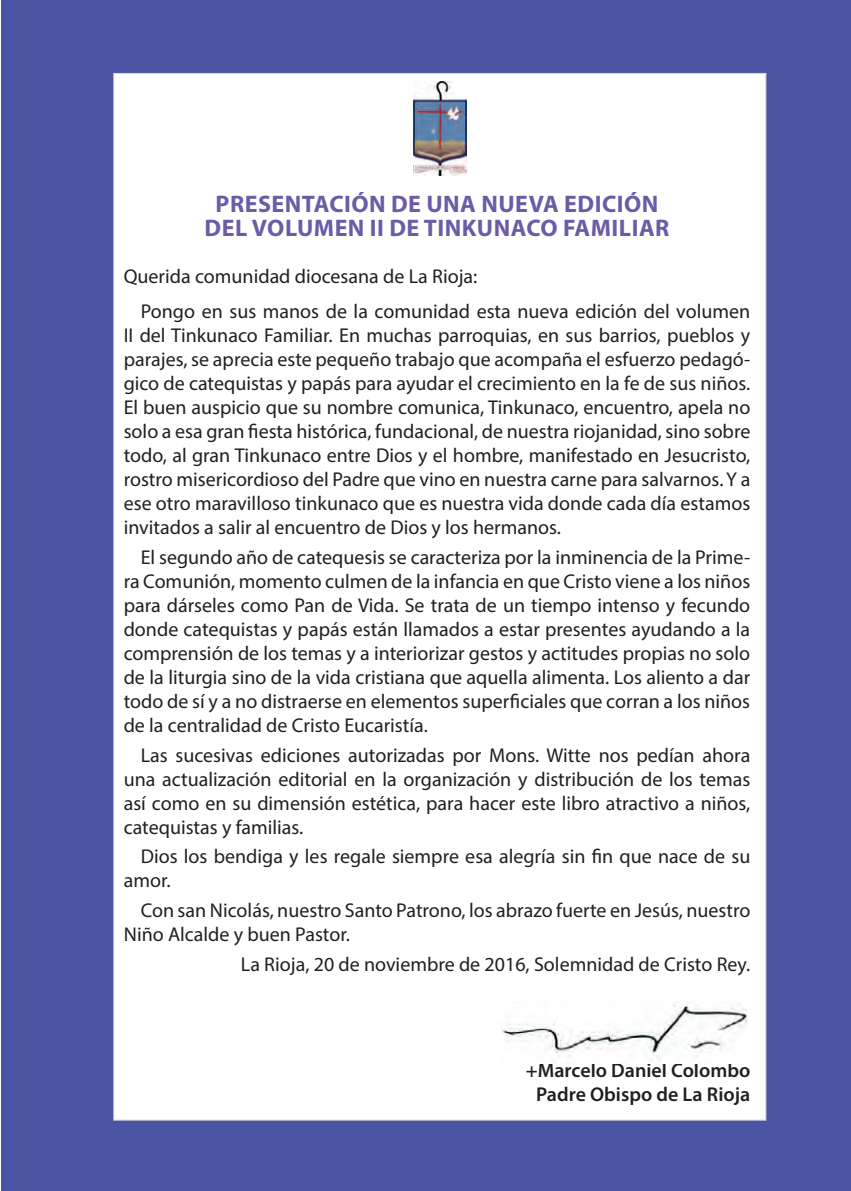
<style>
.page{position:relative;width:851px;height:1191px;background:#fff}
.page>*{position:absolute;margin:0;border:0;box-sizing:border-box;transform-origin:0 0}
.t1{font:700 24px/24px "Myriad Pro";letter-spacing:.02em;color:#6c5ca8;text-align:center}
.t2{font:20px/24px "Myriad Pro";color:#231f20}
.t3{font:600 20px/24px "Myriad Pro";color:#231f20;text-align:center}
</style>
<div class="page">
<div style="left:1px;top:0;width:850px;height:1190px;background:#4a54a3"></div>
<div style="left:113px;top:73px;width:653px;height:1047px;background:#fff;border:1px solid #d1d2d4"></div>
<img style="left:502px;top:1001px;width:246px;height:60px">
<img style="left:414px;top:81px;width:53px;height:94px">
<p class="t1" style="left:205px;top:191px;width:466px">PRESENTACIÓN DE UNA NUEVA EDICIÓN<br>DEL VOLUMEN II DE TINKUNACO FAMILIAR</p>
<p class="t2" style="left:141px;top:258px;width:611px;line-height:35.4px;text-indent:-17px">Querida comunidad diocesana de La Rioja:<br>Pongo en sus manos de la comunidad esta nueva edición del volumen</p>
<p class="t2" style="left:124px;top:323px;width:628px;text-align:justify">II del Tinkunaco Familiar. En muchas parroquias, en sus barrios, pueblos y parajes, se aprecia este pequeño trabajo que acompaña el esfuerzo pedagó&shy;gico de catequistas y papás para ayudar el crecimiento en la fe de sus niños.<br>El buen auspicio que su nombre comunica, Tinkunaco, encuentro, apela no solo a esa gran fiesta histórica, fundacional, de nuestra riojanidad, sino sobre todo, al gran Tinkunaco entre Dios y el hombre, manifestado en Jesucristo, rostro misericordioso del Padre que vino en nuestra carne para salvarnos. Y a ese otro maravilloso tinkunaco que es nuestra vida donde cada día estamos invitados a salir al encuentro de Dios y los hermanos.</p>
<p class="t2" style="left:124px;top:544px;width:628px;text-align:justify;text-indent:17px">El segundo año de catequesis se caracteriza por la inminencia de la Prime&shy;ra Comunión, momento culmen de la infancia en que Cristo viene a los niños para dárseles como Pan de Vida. Se trata de un tiempo intenso y fecundo donde catequistas y papás están llamados a estar presentes ayudando a la comprensión de los temas y a interiorizar gestos y actitudes propias no solo de la liturgia sino de la vida cristiana que aquella alimenta. Los aliento a dar todo de sí y a no distraerse en elementos superficiales que corran a los niños de la centralidad de Cristo Eucaristía.</p>
<p class="t2" style="left:124px;top:742px;width:628px;text-align:justify;text-indent:17px">Las sucesivas ediciones autorizadas por Mons. Witte nos pedían ahora una actualización editorial en la organización y distribución de los temas así como en su dimensión estética, para hacer este libro atractivo a niños, catequistas y familias.</p>
<p class="t2" style="left:124px;top:844px;width:628px;text-indent:17px">Dios los bendiga y les regale siempre esa alegría sin fin que nace de su amor.</p>
<p class="t2" style="left:124px;top:897px;width:628px;text-indent:17px">Con san Nicolás, nuestro Santo Patrono, los abrazo fuerte en Jesús, nuestro<br>Niño Alcalde y buen Pastor.</p>
<p class="t2" style="left:241px;top:951px;width:511px">La Rioja, 20 de noviembre de 2016, Solemnidad de Cristo Rey.</p>
<p class="t3" style="left:526px;top:1057px;width:226px">+Marcelo Daniel Colombo<br>Padre Obispo de La Rioja</p>
</div>
